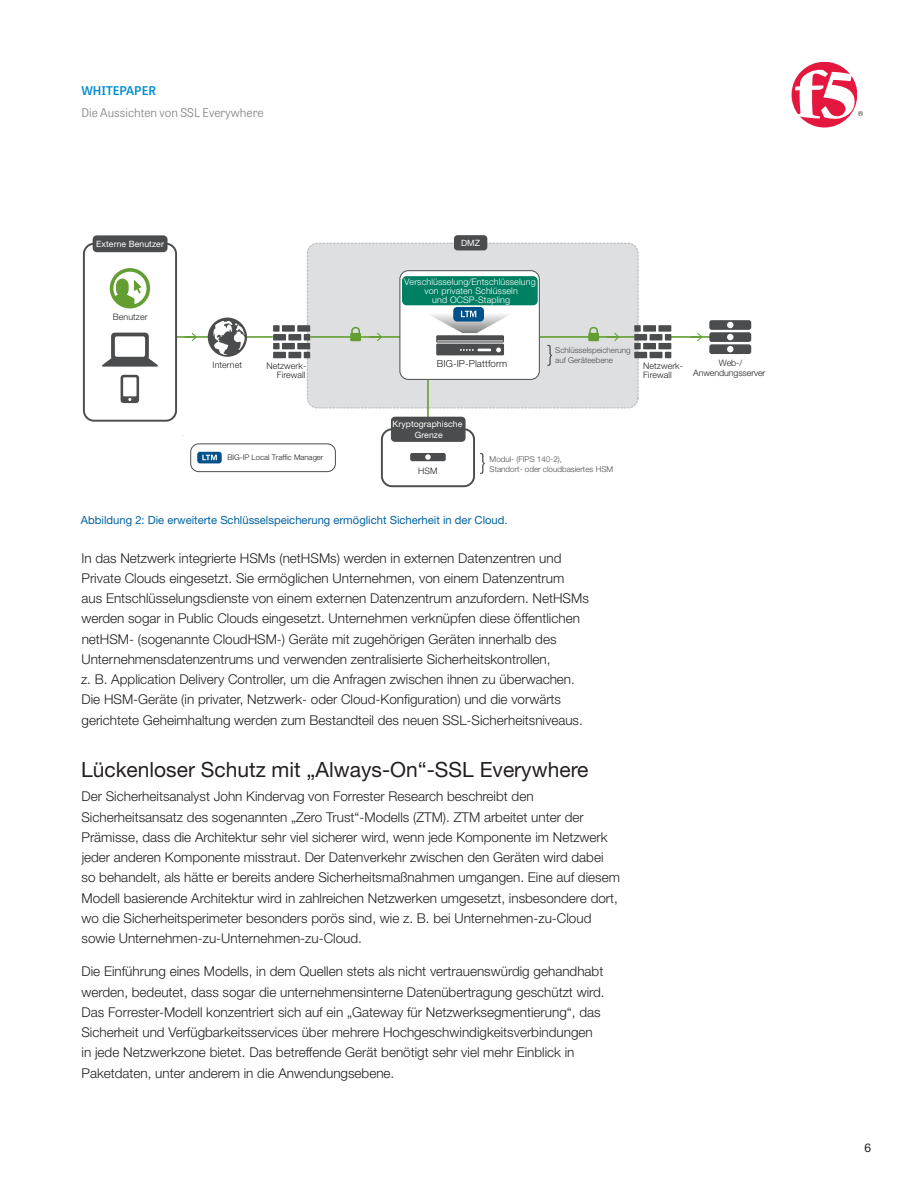
<style>
.page{position:relative;width:918px;height:1188px;background:#fff}
.page>*{position:absolute;margin:0;border:0;box-sizing:border-box;transform-origin:0 0}
.WP-Sub_Header{font:21px "Helvetica Neue LT Std";color:#231f20}
.WP-Body_Copy{font:300 13.5px/20.2px "Helvetica Neue LT Std";color:#231f20}
.t1{font:300 12px "Tablet Gothic";color:#808285}
.t2{font:600 12px "Tablet Gothic";color:#008cd2}
.t3{font:12px "Helvetica Neue LT Std";color:#231f20}
.WP-Image_Description{font:11.25px "Helvetica Neue LT Std";color:#0063a4}
.t4{font:300 9.75px "Helvetica Neue LT Std";letter-spacing:.01em;color:#231f20}
.t5{font:300 9px/9px "Helvetica Neue LT Std";letter-spacing:.01em;color:#fff;text-align:center}
.t6{font:300 8.85px/8.9px "Helvetica Neue LT Std";letter-spacing:.01em;color:#231f20;text-align:right}
.t7{font:300 8.85px/10.6px "Helvetica Neue LT Std";letter-spacing:-.01em;color:#231f20;text-align:center}
.t8{font:8.7px/10.4px "Helvetica Neue LT Std";letter-spacing:.01em;color:#fff;text-align:center}
.t9{font:300 8.1px/9.6px "Helvetica Neue LT Std";color:#4b4c4d}
.t10{font:300 7.8px "Helvetica Neue LT Std";color:#231f20}
</style>
<div class="page">
<div style="left:307px;top:243px;width:331px;height:165px;background:#dedfe0;border-radius:10px"></div>
<div style="left:307px;top:243px;width:332px;height:166px;border:1px dashed #a8a9ad;border-radius:10px"></div>
<hr style="left:427px;top:379px;width:2px;height:38px;background:#649e33">
<hr style="left:310px;top:336px;width:91px;height:2px;background:#649e33">
<hr style="left:539px;top:336px;width:95px;height:2px;background:#649e33">
<hr style="left:668px;top:336px;width:43px;height:2px;background:#649e33">
<hr style="left:244px;top:336px;width:29px;height:2px;background:#649e33">
<hr style="left:176px;top:336px;width:36px;height:2px;background:#649e33">
<svg style="left:350px;top:327px;width:11px;height:14px"></svg>
<svg style="left:588px;top:327px;width:11px;height:14px"></svg>
<svg style="left:208px;top:318px;width:39px;height:39px"></svg>
<div style="left:454px;top:235px;width:33px;height:15px;background:#4b4c4d;border-radius:3px"></div>
<div style="left:297px;top:325px;width:13px;height:7px;background:#4b4c4d"></div>
<div style="left:282px;top:325px;width:13px;height:7px;background:#4b4c4d"></div>
<div style="left:273px;top:325px;width:7px;height:7px;background:#4b4c4d"></div>
<div style="left:273px;top:334px;width:13px;height:7px;background:#4b4c4d"></div>
<div style="left:288px;top:334px;width:13px;height:7px;background:#4b4c4d"></div>
<div style="left:304px;top:334px;width:6px;height:7px;background:#4b4c4d"></div>
<div style="left:297px;top:343px;width:13px;height:6px;background:#4b4c4d"></div>
<div style="left:282px;top:343px;width:13px;height:6px;background:#4b4c4d"></div>
<div style="left:273px;top:343px;width:7px;height:6px;background:#4b4c4d"></div>
<div style="left:273px;top:352px;width:13px;height:6px;background:#4b4c4d"></div>
<div style="left:288px;top:352px;width:13px;height:6px;background:#4b4c4d"></div>
<svg style="left:304px;top:352px;width:6px;height:6px"></svg>
<div style="left:658px;top:325px;width:13px;height:7px;background:#4b4c4d"></div>
<div style="left:643px;top:325px;width:13px;height:7px;background:#4b4c4d"></div>
<div style="left:634px;top:325px;width:7px;height:7px;background:#4b4c4d"></div>
<div style="left:634px;top:334px;width:13px;height:7px;background:#4b4c4d"></div>
<div style="left:650px;top:334px;width:12px;height:7px;background:#4b4c4d"></div>
<div style="left:665px;top:334px;width:6px;height:7px;background:#4b4c4d"></div>
<div style="left:658px;top:343px;width:13px;height:6px;background:#4b4c4d"></div>
<div style="left:643px;top:343px;width:13px;height:6px;background:#4b4c4d"></div>
<div style="left:634px;top:343px;width:7px;height:6px;background:#4b4c4d"></div>
<div style="left:634px;top:352px;width:13px;height:6px;background:#4b4c4d"></div>
<div style="left:650px;top:352px;width:12px;height:6px;background:#4b4c4d"></div>
<svg style="left:665px;top:352px;width:6px;height:6px"></svg>
<svg style="left:709px;top:320px;width:42px;height:34px"></svg>
<div style="left:400px;top:271px;width:139px;height:108px;background:#fff;border-radius:8px"></div>
<div style="left:399px;top:270px;width:141px;height:110px;border:1px solid #4b4c4d;border-radius:8px"></div>
<div style="left:402px;top:276px;width:136px;height:29px;background:#008063;border-radius:5px"></div>
<div style="left:453px;top:307px;width:31px;height:15px;background:#01518a;border-radius:4px"></div>
<svg style="left:430px;top:310px;width:79px;height:45px"></svg>
<svg style="left:377px;top:333px;width:4px;height:8px"></svg>
<svg style="left:607px;top:333px;width:12px;height:8px"></svg>
<svg style="left:690px;top:333px;width:12px;height:8px"></svg>
<svg style="left:191px;top:333px;width:6px;height:8px"></svg>
<div style="left:83px;top:243px;width:94px;height:179px;border:2px solid #4b4c4d;border-radius:10px"></div>
<div style="left:93px;top:235px;width:75px;height:17px;background:#4b4c4d;border-radius:4px"></div>
<div style="left:381px;top:428px;width:94px;height:59px;border:2px solid #4b4c4d;border-radius:10px"></div>
<svg style="left:102px;top:333px;width:56px;height:34px"></svg>
<svg style="left:121px;top:375px;width:18px;height:28px"></svg>
<svg style="left:110px;top:268px;width:40px;height:40px"></svg>
<div style="left:190px;top:443px;width:146px;height:29px;border:1px solid #4b4c4d;border-radius:8px"></div>
<svg style="left:197px;top:452px;width:25px;height:11px"></svg>
<svg style="left:202px;top:455px;width:15px;height:5px"></svg>
<svg style="left:480px;top:453px;width:5px;height:21px"></svg>
<svg style="left:547px;top:345px;width:5px;height:21px"></svg>
<svg style="left:410px;top:453px;width:36px;height:8px"></svg>
<div style="left:391px;top:417px;width:75px;height:25px;background:#4b4c4d;border-radius:4px"></div>
<svg style="left:792px;top:62px;width:71px;height:66px"></svg>
<p class="t2" style="left:81px;top:83px;width:76px">WHITEPAPER</p>
<p class="t1" style="left:81px;top:105px;width:184px">Die Aussichten von SSL Everywhere</p>
<p class="t8" style="left:96px;top:239px;width:69px">Externe Benutzer</p>
<p class="t6" style="left:113px;top:312px;width:36px">Benutzer</p>
<p class="t8" style="left:461px;top:238px;width:21px">DMZ</p>
<p class="t5" style="left:404px;top:277px;width:133px">Verschlüsselung/Entschlüsselung von privaten Schlüsseln<br>und OCSP-Stapling</p>
<p class="t9" style="left:555px;top:345px;width:77px">Schlüsselspeicherung auf Geräteebene</p>
<p class="t4" style="left:437px;top:357px;width:72px">BIG-IP-Plattform</p>
<p class="t6" style="left:213px;top:360px;width:31px">Internet</p>
<p class="t6" style="left:266px;top:361px;width:41px">Netzwerk-<br>Firewall</p>
<p class="t6" style="left:643px;top:361px;width:41px;text-align:left">Netzwerk-<br>Firewall</p>
<p class="t7" style="left:693px;top:357px;width:74px">Web-/<br>Anwendungsserver</p>
<p class="t8" style="left:393px;top:419px;width:71px">Kryptographische<br>Grenze</p>
<p class="t10" style="left:227px;top:453px;width:98px">BIG-IP Local Traffic Manager</p>
<p class="t9" style="left:490px;top:454px;width:125px">Modul- (FIPS 140-2),<br>Standort- oder cloudbasiertes HSM</p>
<p class="t6" style="left:418px;top:466px;width:21px">HSM</p>
<p class="WP-Image_Description" style="left:81px;top:514px;width:428px">Abbildung 2: Die erweiterte Schlüsselspeicherung ermöglicht Sicherheit in der Cloud.</p>
<p class="WP-Body_Copy" style="left:81px;top:547px;width:509px">In das Netzwerk integrierte HSMs (netHSMs) werden in externen Datenzentren und Private Clouds eingesetzt. Sie ermöglichen Unternehmen, von einem Datenzentrum<br>aus Entschlüsselungsdienste von einem externen Datenzentrum anzufordern. NetHSMs werden sogar in Public Clouds eingesetzt. Unternehmen verknüpfen diese öffentlichen netHSM- (sogenannte CloudHSM-) Geräte mit zugehörigen Geräten innerhalb des Unternehmensdatenzentrums und verwenden zentralisierte Sicherheitskontrollen,<br>z. B. Application Delivery Controller, um die Anfragen zwischen ihnen zu überwachen.<br>Die HSM-Geräte (in privater, Netzwerk- oder Cloud-Konfiguration) und die vorwärts gerichtete Geheimhaltung werden zum Bestandteil des neuen SSL-Sicherheitsniveaus.</p>
<p class="WP-Sub_Header" style="left:81px;top:757px;width:509px">Lückenloser Schutz mit „Always-On“-SSL Everywhere</p>
<p class="WP-Body_Copy" style="left:81px;top:786px;width:540px">Der Sicherheitsanalyst John Kindervag von Forrester Research beschreibt den Sicherheitsansatz des sogenannten „Zero Trust“-Modells (ZTM). ZTM arbeitet unter der Prämisse, dass die Architektur sehr viel sicherer wird, wenn jede Komponente im Netzwerk jeder anderen Komponente misstraut. Der Datenverkehr zwischen den Geräten wird dabei so behandelt, als hätte er bereits andere Sicherheitsmaßnahmen umgangen. Eine auf diesem Modell basierende Architektur wird in zahlreichen Netzwerken umgesetzt, insbesondere dort, wo die Sicherheitsperimeter besonders porös sind, wie z. B. bei Unternehmen-zu-Cloud sowie Unternehmen-zu-Unternehmen-zu-Cloud.</p>
<p class="WP-Body_Copy" style="left:81px;top:961px;width:525px">Die Einführung eines Modells, in dem Quellen stets als nicht vertrauenswürdig gehandhabt werden, bedeutet, dass sogar die unternehmensinterne Datenübertragung geschützt wird.<br>Das Forrester-Modell konzentriert sich auf ein „Gateway für Netzwerksegmentierung“, das Sicherheit und Verfügbarkeitsservices über mehrere Hochgeschwindigkeitsverbindungen in jede Netzwerkzone bietet. Das betreffende Gerät benötigt sehr viel mehr Einblick in Paketdaten, unter anderem in die Anwendungsebene.</p>
<p class="t3" style="left:864px;top:1140px;width:8px">6</p>
</div>
